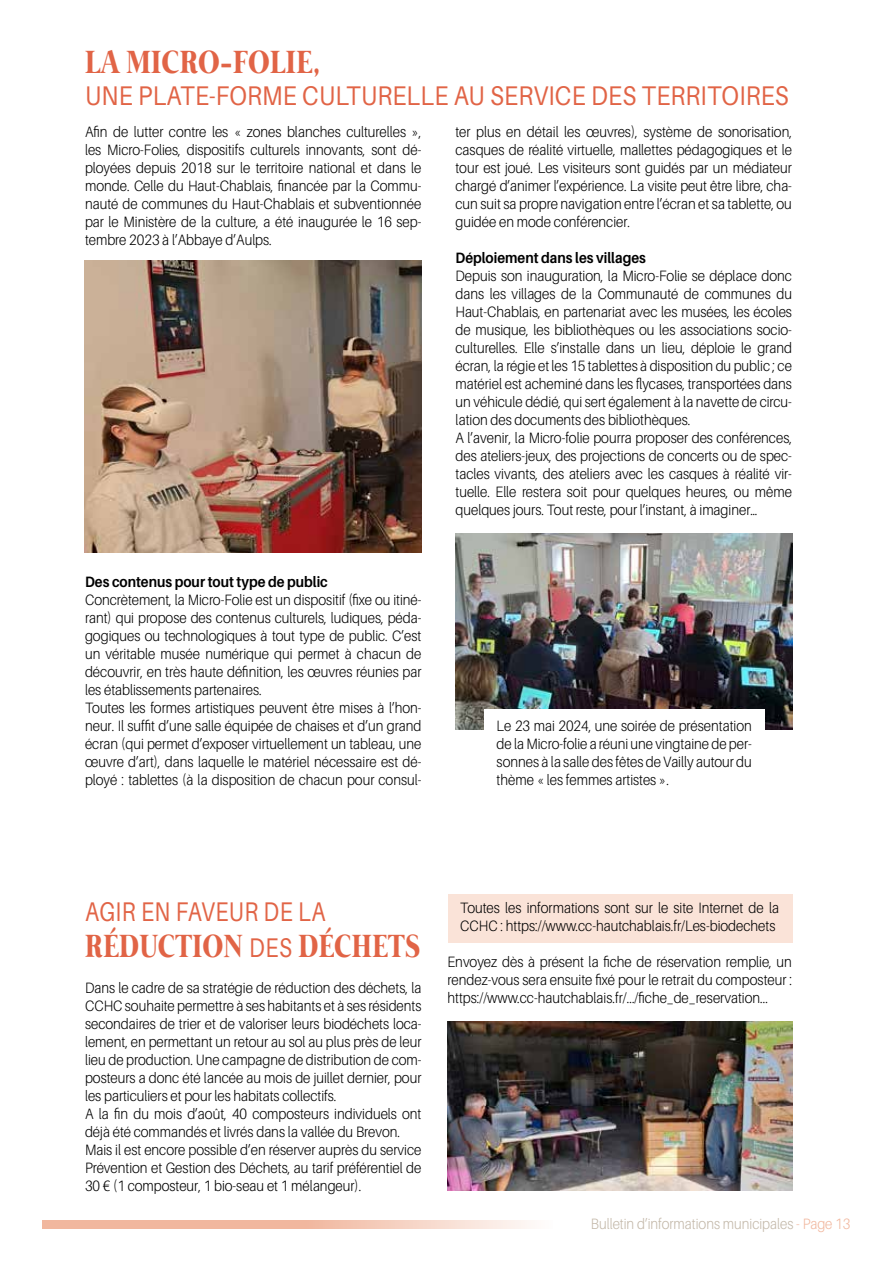
<style>
.page{position:relative;width:893px;height:1263px;background:#fff}
.page>*{position:absolute;margin:0;border:0;box-sizing:border-box;transform-origin:0 0}
.t1{font:700 33px "Mermaid";letter-spacing:.02em;color:#e16446;scale:.82 1}
.t2{font:700 33px "Mermaid";letter-spacing:.02em;color:#e16446;scale:.85 1}
.t3{font:27px "Aileron";letter-spacing:.01em;color:#e16446;scale:.88 1}
.t4{font:27px "Aileron";letter-spacing:.01em;color:#e16446;scale:.82 1}
.t5{font:300 15px/18px "Aileron";color:#000;scale:.9 1}
.t6{font:700 15px "Aileron";color:#000;scale:.9 1}
.t7{font:300 15px "Aileron";color:#c3b8a9;scale:.9 1}
.s1{font-family:"Aileron";font-weight:400;font-size:27px}
.s2{color:#f1b79e}
</style>
<div class="page">
<div style="left:448px;top:894px;width:344px;height:49px;background:#fae3d8"></div>
<img style="left:448px;top:1021px;width:344px;height:170px">
<img style="left:455px;top:534px;width:337px;height:195px">
<img style="left:85px;top:260px;width:337px;height:293px">
<svg style="left:43px;top:1220px;width:486px;height:9px;background:#f3c5b1"></svg>
<div style="left:484px;top:709px;width:280px;height:85px;background:#fff"></div>
<h1 class="t2" style="left:85px;top:43px;width:278px">LA MICRO-FOLIE,</h1>
<h2 class="t3" style="left:85px;top:81px;width:801px">UNE PLATE-FORME CULTURELLE AU SERVICE DES TERRITOIRES</h2>
<p class="t5" style="left:85px;top:123px;width:375px;text-align:justify">Afin de lutter contre les « zones blanches culturelles », les Micro-Folies, dispositifs culturels innovants, sont dé&shy;ployées depuis 2018 sur le territoire national et dans le monde. Celle du Haut-Chablais, financée par la Commu&shy;nauté de communes du Haut-Chablais et subventionnée par le Ministère de la culture, a été inaugurée le 16 sep&shy;tembre 2023 à l’Abbaye d’Aulps.</p>
<p class="t6" style="left:85px;top:573px;width:271px">Des contenus pour tout type de public</p>
<p class="t5" style="left:85px;top:591px;width:375px">Concrètement, la Micro-Folie est un dispositif (fixe ou itiné&shy;rant) qui propose des contenus culturels, ludiques, péda&shy;gogiques ou technologiques à tout type de public. C’est un véritable musée numérique qui permet à chacun de découvrir, en très haute définition, les œuvres réunies par les établissements partenaires.<br>Toutes les formes artistiques peuvent être mises à l’hon&shy;neur. Il suffit d’une salle équipée de chaises et d’un grand écran (qui permet d’exposer virtuellement un tableau, une œuvre d’art), dans laquelle le matériel nécessaire est dé&shy;ployé : tablettes (à la disposition de chacun pour consul-</p>
<p class="t5" style="left:455px;top:123px;width:375px;text-align:justify">ter plus en détail les œuvres), système de sonorisation, casques de réalité virtuelle, mallettes pédagogiques et le tour est joué. Les visiteurs sont guidés par un médiateur chargé d’animer l’expérience. La visite peut être libre, cha&shy;cun suit sa propre navigation entre l’écran et sa tablette, ou guidée en mode conférencier.</p>
<p class="t6" style="left:455px;top:249px;width:213px">Déploiement dans les villages</p>
<p class="t5" style="left:455px;top:267px;width:375px">Depuis son inauguration, la Micro-Folie se déplace donc dans les villages de la Communauté de communes du Haut-Chablais, en partenariat avec les musées, les écoles de musique, les bibliothèques ou les associations socio&shy;culturelles. Elle s’installe dans un lieu, déploie le grand écran, la régie et les 15 tablettes à disposition du public ; ce matériel est acheminé dans les flycases, transportées dans un véhicule dédié, qui sert également à la navette de circu&shy;lation des documents des bibliothèques.<br>A l’avenir, la Micro-folie pourra proposer des conférences, des ateliers-jeux, des projections de concerts ou de spec&shy;tacles vivants, des ateliers avec les casques à réalité vir&shy;tuelle. Elle restera soit pour quelques heures, ou même quelques jours. Tout reste, pour l’instant, à imaginer…</p>
<p class="t5" style="left:497px;top:717px;width:285px;text-align:justify">Le 23 mai 2024, une soirée de présentation de la Micro-folie a réuni une vingtaine de per&shy;sonnes à la salle des fêtes de Vailly autour du thème « les femmes artistes ».</p>
<h2 class="t4" style="left:85px;top:896px;width:295px">AGIR EN FAVEUR DE LA</h2>
<h1 class="t1" style="left:85px;top:927px;width:410px">RÉDUCTION <span class="s1">DES</span> DÉCHETS</h1>
<p class="t5" style="left:85px;top:979px;width:375px">Dans le cadre de sa stratégie de réduction des déchets, la CCHC souhaite permettre à ses habitants et à ses résidents secondaires de trier et de valoriser leurs biodéchets loca&shy;lement, en permettant un retour au sol au plus près de leur lieu de production. Une campagne de distribution de com&shy;posteurs a donc été lancée au mois de juillet dernier, pour les particuliers et pour les habitats collectifs.<br>A la fin du mois d’août, 40 composteurs individuels ont déjà été commandés et livrés dans la vallée du Brevon.<br>Mais il est encore possible d’en réserver auprès du service Prévention et Gestion des Déchets, au tarif préférentiel de 30 € (1 composteur, 1 bio-seau et 1 mélangeur).</p>
<p class="t5" style="left:460px;top:899px;width:356px">Toutes les informations sont sur le site Internet de la<br>CCHC : https://www.cc-hautchablais.fr/Les-biodechets</p>
<p class="t5" style="left:448px;top:953px;width:384px;text-align:justify">Envoyez dès à présent la fiche de réservation remplie, un rendez-vous sera ensuite fixé pour le retrait du composteur : https://www.cc-hautchablais.fr/.../fiche_de_reservation...</p>
<p class="t7" style="left:591px;top:1215px;width:290px">Bulletin d’informations municipales <span class="s2">- Page 13</span></p>
</div>
